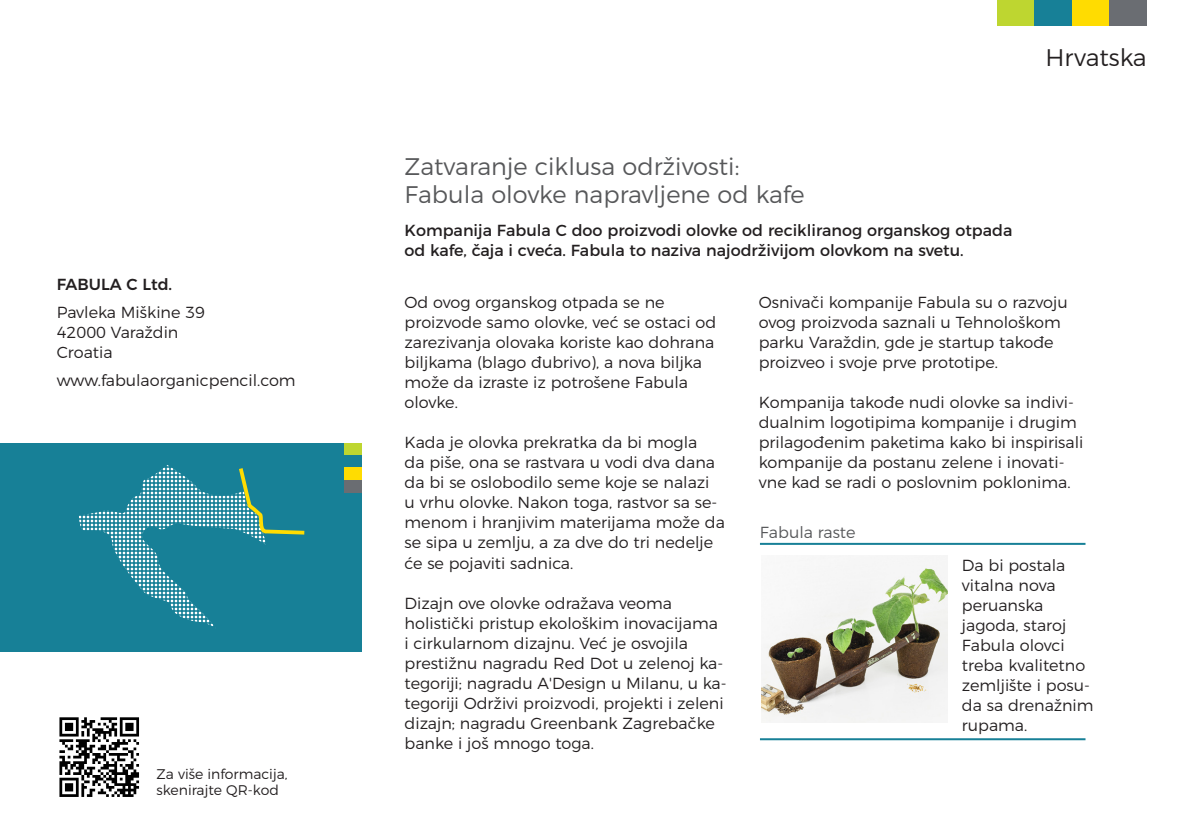
<style>
.page{position:relative;width:1191px;height:840px;background:#fff}
.page>*{position:absolute;margin:0;border:0;box-sizing:border-box;transform-origin:0 0}
.t1{font:300 24px "Montserrat";color:#57585a}
.t2{font:300 24px "Montserrat";color:#231f20}
.t3{font:300 16px/20px "Montserrat";color:#231f20}
.t4{font:16px/20px "Montserrat";color:#231f20}
.t5{font:500 16px "Montserrat";color:#231f20}
.t6{font:300 16px "Montserrat";color:#57585a}
.t7{font:300 14px/16px "Montserrat";color:#231f20}
</style>
<div class="page">
<div style="left:0;top:442px;width:361px;height:209px;background:#178097"></div>
<div style="left:344px;top:442px;width:17px;height:13px;background:#bed630"></div>
<div style="left:344px;top:467px;width:17px;height:13px;background:#ffdc01"></div>
<div style="left:344px;top:480px;width:17px;height:12px;background:#6a6d72"></div>
<svg style="left:59px;top:717px;width:80px;height:79px"></svg>
<div style="left:997px;top:0;width:37px;height:26px;background:#bed630"></div>
<div style="left:1034px;top:0;width:37px;height:26px;background:#178097"></div>
<div style="left:1071px;top:0;width:38px;height:26px;background:#ffdc01"></div>
<div style="left:1109px;top:0;width:37px;height:26px;background:#6a6d72"></div>
<img style="left:761px;top:564px;width:186px;height:157px">
<hr style="left:760px;top:542px;width:325px;height:2px;background:#178097">
<hr style="left:760px;top:737px;width:325px;height:2px;background:#178097">
<svg style="left:79px;top:465px;width:226px;height:162px"></svg>
<p class="t5" style="left:57px;top:271px;width:117px">FABULA C Ltd.</p>
<p class="t3" style="left:57px;top:301px;width:150px">Pavleka Miškine 39</p>
<p class="t3" style="left:57px;top:321px;width:123px">42000 Varaždin</p>
<p class="t3" style="left:57px;top:341px;width:58px">Croatia</p>
<p class="t3" style="left:57px;top:369px;width:240px">www.fabulaorganicpencil.com</p>
<p class="t7" style="left:156px;top:764px;width:133px">Za više informacija, skenirajte QR-kod</p>
<p class="t1" style="left:404px;top:148px;width:336px">Zatvaranje ciklusa održivosti:</p>
<p class="t1" style="left:404px;top:176px;width:401px">Fabula olovke napravljene od kafe</p>
<p class="t4" style="left:404px;top:218px;width:609px">Kompanija Fabula C doo proizvodi olovke od recikliranog organskog otpada od kafe, čaja i cveća. Fabula to naziva najodrživijom olovkom na svetu.</p>
<p class="t2" style="left:1045px;top:38px;width:103px">Hrvatska</p>
<p class="t3" style="left:404px;top:291px;width:313px">Od ovog organskog otpada se ne proizvode samo olovke, već se ostaci od zarezivanja olovaka koriste kao dohrana biljkama (blago đubrivo), a nova biljka može da izraste iz potrošene Fabula olovke.</p>
<p class="t3" style="left:404px;top:431px;width:322px">Kada je olovka prekratka da bi mogla<br>da piše, ona se rastvara u vodi dva dana da bi se oslobodilo seme koje se nalazi<br>u vrhu olovke. Nakon toga, rastvor sa se&shy;menom i hranjivim materijama može da se sipa u zemlju, a za dve do tri nedelje će se pojaviti sadnica.</p>
<p class="t3" style="left:404px;top:591px;width:324px">Dizajn ove olovke odražava veoma holistički pristup ekološkim inovacijama<br>i cirkularnom dizajnu. Već je osvojila prestižnu nagradu Red Dot u zelenoj ka&shy;tegoriji; nagradu A'Design u Milanu, u ka&shy;tegoriji Održivi proizvodi, projekti i zeleni dizajn; nagradu Greenbank Zagrebačke banke i još mnogo toga.</p>
<p class="t3" style="left:758px;top:291px;width:310px">Osnivači kompanije Fabula su o razvoju ovog proizvoda saznali u Tehnološkom parku Varaždin, gde je startup takođe proizveo i svoje prve prototipe.</p>
<p class="t3" style="left:758px;top:391px;width:326px">Kompanija takođe nudi olovke sa indivi&shy;dualnim logotipima kompanije i drugim prilagođenim paketima kako bi inspirisali kompanije da postanu zelene i inovati&shy;vne kad se radi o poslovnim poklonima.</p>
<p class="t6" style="left:760px;top:519px;width:97px">Fabula raste</p>
<p class="t3" style="left:962px;top:553px;width:133px">Da bi postala vitalna nova peruanska jagoda, staroj<br>Fabula olovci treba kvalitetno zemljište i posu&shy;da sa drenažnim rupama.</p>
</div>
